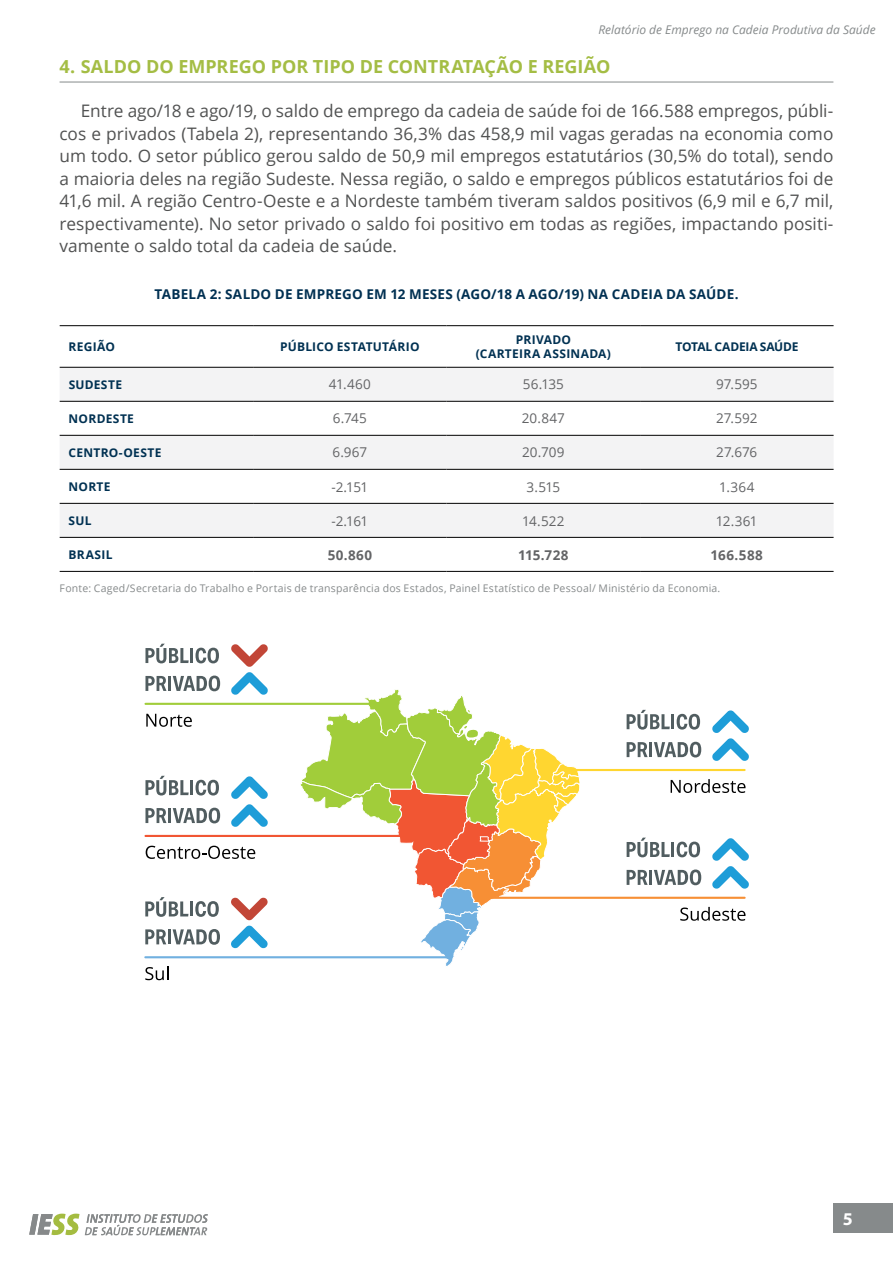
<style>
.page{position:relative;width:893px;height:1263px;background:#fff}
.page>*{position:absolute;margin:0;border:0;box-sizing:border-box;transform-origin:0 0}
.t1{font:700 18px "Open Sans";color:#a4bd44}
.t2{font:700 18px "Myriad Pro";color:#fff}
.t3{font:17.25px/22.5px "Open Sans";color:#515252;text-align:justify}
.t4{font:13.5px "Open Sans";color:#636466}
.t5{font:700 13.5px "Open Sans";letter-spacing:.01em;color:#003052}
.t6{font:700 13.5px "Open Sans";letter-spacing:.035em;color:#636466}
.t7{font:700 12px "Open Sans";letter-spacing:.015em;color:#003152}
.t8{font:italic 12px "Open Sans";color:#868a8b}
.t9{font:700 12px "Open Sans";letter-spacing:-.01em;color:#003152}
.t10{font:10.5px "Open Sans";letter-spacing:.02em;color:#868a8b}
</style>
<div class="page">
<svg style="left:29px;top:1214px;width:179px;height:21px"></svg>
<div style="left:833px;top:1203px;width:60px;height:30px;background:#868a8b"></div>
<hr style="left:60px;top:82px;width:773px;height:1px;background:#868a8b">
<svg style="left:60px;top:368px;width:774px;height:169px;fill:#f3f3f4"></svg>
<hr style="left:60px;top:325px;width:193px;height:1px;background:#000">
<hr style="left:253px;top:325px;width:194px;height:1px;background:#000">
<hr style="left:447px;top:325px;width:193px;height:1px;background:#000">
<hr style="left:640px;top:325px;width:194px;height:1px;background:#000">
<hr style="left:60px;top:367px;width:193px;height:1px;background:#000">
<hr style="left:253px;top:367px;width:194px;height:1px;background:#000">
<hr style="left:447px;top:367px;width:193px;height:1px;background:#000">
<hr style="left:640px;top:367px;width:194px;height:1px;background:#000">
<hr style="left:60px;top:401px;width:193px;height:1px;background:#000">
<hr style="left:253px;top:401px;width:194px;height:1px;background:#000">
<hr style="left:447px;top:401px;width:193px;height:1px;background:#000">
<hr style="left:640px;top:401px;width:194px;height:1px;background:#000">
<hr style="left:60px;top:435px;width:193px;height:1px;background:#000">
<hr style="left:253px;top:435px;width:194px;height:1px;background:#000">
<hr style="left:447px;top:435px;width:193px;height:1px;background:#000">
<hr style="left:640px;top:435px;width:194px;height:1px;background:#000">
<hr style="left:60px;top:469px;width:193px;height:1px;background:#000">
<hr style="left:253px;top:469px;width:194px;height:1px;background:#000">
<hr style="left:447px;top:469px;width:193px;height:1px;background:#000">
<hr style="left:640px;top:469px;width:194px;height:1px;background:#000">
<hr style="left:60px;top:503px;width:193px;height:1px;background:#000">
<hr style="left:253px;top:503px;width:194px;height:1px;background:#000">
<hr style="left:447px;top:503px;width:193px;height:1px;background:#000">
<hr style="left:640px;top:503px;width:194px;height:1px;background:#000">
<hr style="left:60px;top:537px;width:193px;height:1px;background:#000">
<hr style="left:253px;top:537px;width:194px;height:1px;background:#000">
<hr style="left:447px;top:537px;width:193px;height:1px;background:#000">
<hr style="left:640px;top:537px;width:194px;height:1px;background:#000">
<hr style="left:60px;top:571px;width:193px;height:1px;background:#000">
<hr style="left:253px;top:571px;width:194px;height:1px;background:#000">
<hr style="left:447px;top:571px;width:193px;height:1px;background:#000">
<hr style="left:640px;top:571px;width:194px;height:1px;background:#000">
<svg style="left:300px;top:689px;width:281px;height:277px"></svg>
<svg style="left:671px;top:779px;width:74px;height:14px"></svg>
<hr style="left:566px;top:769px;width:179px;height:2px;background:#ffd630">
<svg style="left:627px;top:710px;width:43px;height:20px"></svg>
<hr style="left:671px;top:714px;width:3px;height:15px;background:#515d60">
<svg style="left:677px;top:714px;width:23px;height:16px"></svg>
<svg style="left:712px;top:710px;width:37px;height:51px"></svg>
<svg style="left:627px;top:742px;width:21px;height:15px"></svg>
<hr style="left:649px;top:742px;width:3px;height:15px;background:#515d60">
<svg style="left:654px;top:742px;width:47px;height:15px"></svg>
<svg style="left:680px;top:907px;width:65px;height:14px"></svg>
<hr style="left:482px;top:897px;width:263px;height:2px;background:#f78f35">
<svg style="left:627px;top:838px;width:43px;height:19px"></svg>
<hr style="left:671px;top:842px;width:3px;height:15px;background:#515d60">
<svg style="left:677px;top:842px;width:23px;height:15px"></svg>
<svg style="left:712px;top:838px;width:37px;height:51px"></svg>
<svg style="left:627px;top:870px;width:21px;height:15px"></svg>
<hr style="left:649px;top:870px;width:3px;height:15px;background:#515d60">
<svg style="left:654px;top:869px;width:47px;height:16px"></svg>
<svg style="left:145px;top:966px;width:23px;height:14px"></svg>
<hr style="left:145px;top:956px;width:303px;height:2px;background:#71b0e0">
<svg style="left:145px;top:897px;width:43px;height:20px"></svg>
<hr style="left:190px;top:901px;width:3px;height:15px;background:#515d60">
<svg style="left:195px;top:901px;width:24px;height:16px"></svg>
<svg style="left:231px;top:897px;width:37px;height:51px"></svg>
<svg style="left:145px;top:929px;width:21px;height:15px"></svg>
<hr style="left:168px;top:929px;width:3px;height:15px;background:#515d60">
<svg style="left:173px;top:929px;width:47px;height:16px"></svg>
<svg style="left:146px;top:846px;width:109px;height:13px"></svg>
<hr style="left:145px;top:835px;width:279px;height:2px;background:#f15633">
<svg style="left:145px;top:776px;width:44px;height:19px"></svg>
<hr style="left:190px;top:780px;width:3px;height:15px;background:#515d60">
<svg style="left:196px;top:780px;width:23px;height:15px"></svg>
<svg style="left:231px;top:776px;width:37px;height:51px"></svg>
<svg style="left:145px;top:808px;width:21px;height:15px"></svg>
<hr style="left:168px;top:808px;width:3px;height:15px;background:#515d60">
<svg style="left:173px;top:808px;width:47px;height:15px"></svg>
<svg style="left:146px;top:714px;width:46px;height:13px"></svg>
<hr style="left:145px;top:703px;width:236px;height:2px;background:#a1cd3a">
<svg style="left:145px;top:644px;width:44px;height:19px"></svg>
<hr style="left:190px;top:648px;width:3px;height:15px;background:#515d60">
<svg style="left:196px;top:648px;width:23px;height:15px"></svg>
<svg style="left:231px;top:644px;width:37px;height:51px"></svg>
<svg style="left:145px;top:676px;width:21px;height:15px"></svg>
<hr style="left:168px;top:676px;width:3px;height:15px;background:#515d60">
<svg style="left:173px;top:675px;width:47px;height:16px"></svg>
<p class="t8" style="left:598px;top:21px;width:279px">Relatório de Emprego na Cadeia Produtiva da Saúde</p>
<p class="t1" style="left:60px;top:54px;width:158px">4. SALDO DO EMPRE</p>
<p class="t1" style="left:239px;top:54px;width:45px">GO POR</p>
<p class="t1" style="left:313px;top:54px;width:88px">TIPO DE CONTRATA</p>
<p class="t1" style="left:485px;top:54px;width:124px">ÇÃO E REGIÃO</p>
<p class="t3" style="left:60px;top:99px;width:775px;text-indent:21px">Entre ago/18 e ago/19, o saldo de emprego da cadeia de saúde foi de 166.588 empregos, públi&shy;cos e privados (Tabela 2), representando 36,3% das 458,9 mil vagas geradas na economia como um todo. O setor público gerou saldo de 50,9 mil empregos estatutários (30,5% do total), sendo a maioria deles na região Sudeste. Nessa região, o saldo e empregos públicos estatutários foi de 41,6 mil. A região Centro-Oeste e a Nordeste também tiveram saldos positivos (6,9 mil e 6,7 mil, respectivamente). No setor privado o saldo foi positivo em todas as regiões, impactando positi&shy;vamente o saldo total da cadeia de saúde.</p>
<p class="t5" style="left:154px;top:285px;width:17px">TABE</p>
<p class="t5" style="left:189px;top:285px;width:138px">LA 2: SALDO DE EMPRE</p>
<p class="t5" style="left:342px;top:285px;width:89px">GO EM 12 MESES</p>
<p class="t5" style="left:456px;top:285px;width:284px">(AGO/18 A AGO/19) NA CADEIA DA SAÚDE .</p>
<p class="t7" style="left:69px;top:338px;width:46px">REGIÃO</p>
<p class="t7" style="left:280px;top:338px;width:66px">PÚBLICO ESTATUT</p>
<p class="t7" style="left:389px;top:338px;width:30px">ÁRIO</p>
<p class="t7" style="left:516px;top:331px;width:55px">PRIVADO</p>
<p class="t7" style="left:476px;top:345px;width:13px">(CARTE</p>
<p class="t7" style="left:519px;top:345px;width:33px">IRA ASS</p>
<p class="t7" style="left:566px;top:345px;width:46px">INADA)</p>
<p class="t7" style="left:675px;top:338px;width:16px">TOTA</p>
<p class="t9" style="left:706px;top:338px;width:92px">L CADEIA SAÚDE</p>
<p class="t7" style="left:69px;top:376px;width:33px">SUDESTE</p>
<p class="t4" style="left:329px;top:375px;width:44px">41.460</p>
<p class="t4" style="left:523px;top:375px;width:43px">56.135</p>
<p class="t4" style="left:716px;top:375px;width:43px">97.595</p>
<p class="t7" style="left:69px;top:410px;width:45px">NORDESTE</p>
<p class="t4" style="left:333px;top:409px;width:36px">6.745</p>
<p class="t4" style="left:522px;top:409px;width:45px">20.847</p>
<p class="t4" style="left:716px;top:409px;width:43px">27.592</p>
<p class="t7" style="left:69px;top:444px;width:17px">CENTRO</p>
<p class="t7" style="left:119px;top:444px;width:22px">-OESTE</p>
<p class="t4" style="left:332px;top:443px;width:36px">6.967</p>
<p class="t4" style="left:522px;top:443px;width:44px">20.709</p>
<p class="t4" style="left:716px;top:443px;width:43px">27.676</p>
<p class="t7" style="left:69px;top:478px;width:19px">NORTE</p>
<p class="t4" style="left:332px;top:477px;width:38px">-2.151</p>
<p class="t4" style="left:526px;top:477px;width:35px">3.515</p>
<p class="t4" style="left:719px;top:477px;width:37px">1.364</p>
<p class="t7" style="left:69px;top:512px;width:24px">SUL</p>
<p class="t4" style="left:332px;top:511px;width:38px">-2.161</p>
<p class="t4" style="left:522px;top:511px;width:44px">14.522</p>
<p class="t4" style="left:716px;top:511px;width:43px">12.361</p>
<p class="t7" style="left:69px;top:546px;width:17px">BRAS</p>
<p class="t7" style="left:102px;top:546px;width:12px">IL</p>
<p class="t6" style="left:328px;top:545px;width:46px">50.860</p>
<p class="t6" style="left:518px;top:545px;width:52px">115.728</p>
<p class="t6" style="left:711px;top:545px;width:54px">166.588</p>
<p class="t10" style="left:60px;top:581px;width:662px">Fonte: Caged/Secretaria do Trabalho e Portais de transparência dos Estados, Painel Estatístico de Pessoal/ Ministério da Economia.</p>
<p class="t2" style="left:843px;top:1207px;width:11px">5</p>
</div>
